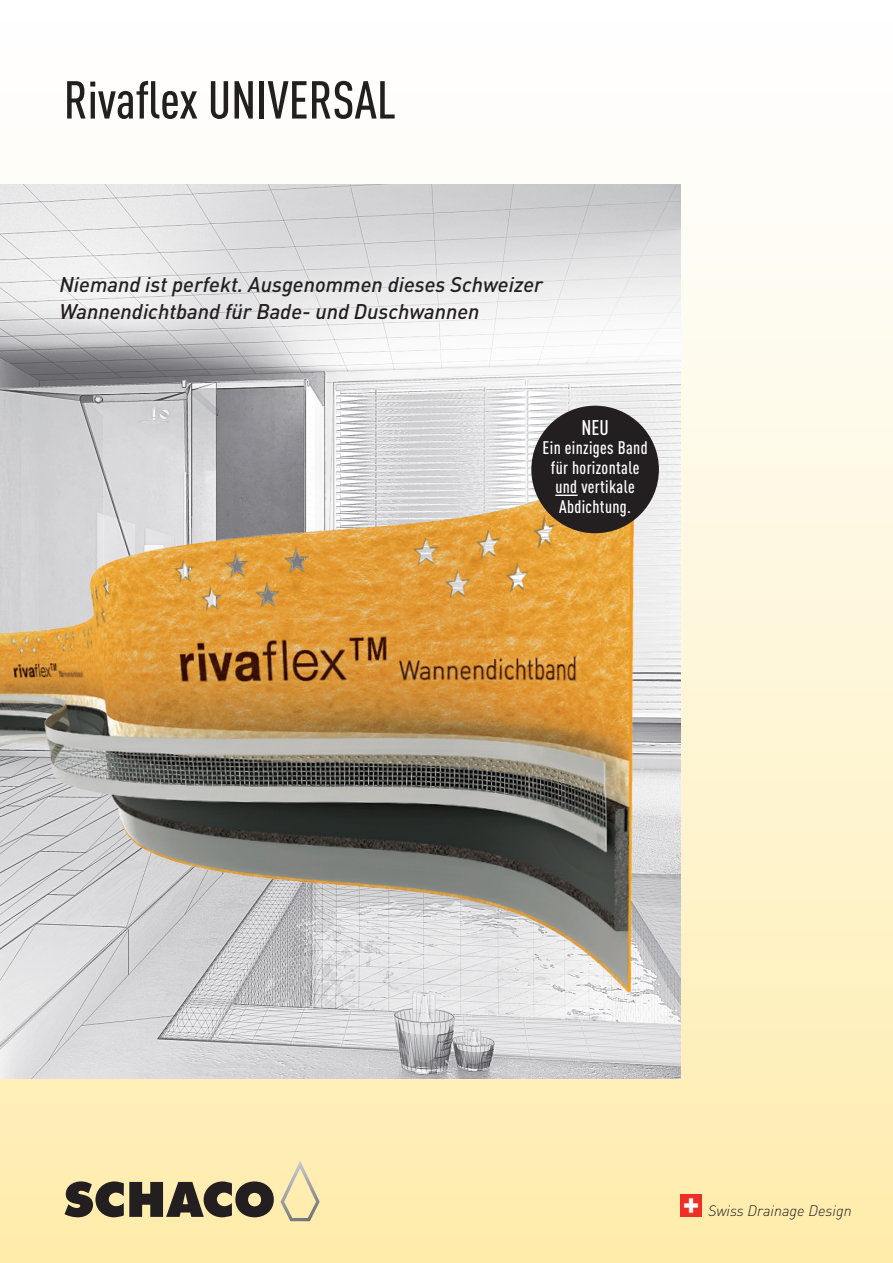
<style>
.page{position:relative;width:893px;height:1263px;background:#fff}
.page>*{position:absolute;margin:0;border:0;box-sizing:border-box;transform-origin:0 0}
.t1{font:500 52.5px "DIN Cond";color:#231f20}
.t2{font:italic 500 21px/27px "DIN Pro";color:#231f20}
.t3{font:500 21px "DIN Cond";color:#fff}
.t4{font:500 18px/19.5px "DIN Cond";letter-spacing:.02em;color:#fff;text-align:center}
.t5{font:italic 300 15px "DIN Pro";color:#231f20}
</style>
<div class="page">
<div style="left:0;top:0;width:893px;height:1263px;background:linear-gradient(to bottom,#feffff,#feedaf)"></div>
<svg style="left:65px;top:1181px;width:209px;height:36px;background:#706752"></svg>
<svg style="left:281px;top:1160px;width:39px;height:61px;background:#ebddad"></svg>
<img style="left:0;top:185px;width:680px;height:893px">
<img style="left:0;top:436px;width:662px;height:583px">
<div style="left:531px;top:406px;width:128px;height:127px;background:#231f20;border-radius:50%"></div>
<svg style="left:555px;top:495px;width:23px;height:1px"></svg>
<img style="left:680px;top:1195px;width:22px;height:21px">
<p class="t1" style="left:64px;top:69px;width:334px">Rivaflex UNIVERSAL</p>
<p class="t2" style="left:60px;top:269px;width:485px">Niemand ist perfekt. Ausgenommen dieses Schweizer<br>Wannendichtband für Bade- und Duschwannen</p>
<p class="t3" style="left:581px;top:415px;width:29px">NEU</p>
<p class="t4" style="left:543px;top:438px;width:107px">Ein einziges Band für horizontale und vertikale<br>Abdichtung.</p>
<p class="t5" style="left:708px;top:1199px;width:145px">Swiss Drainage Design</p>
</div>
